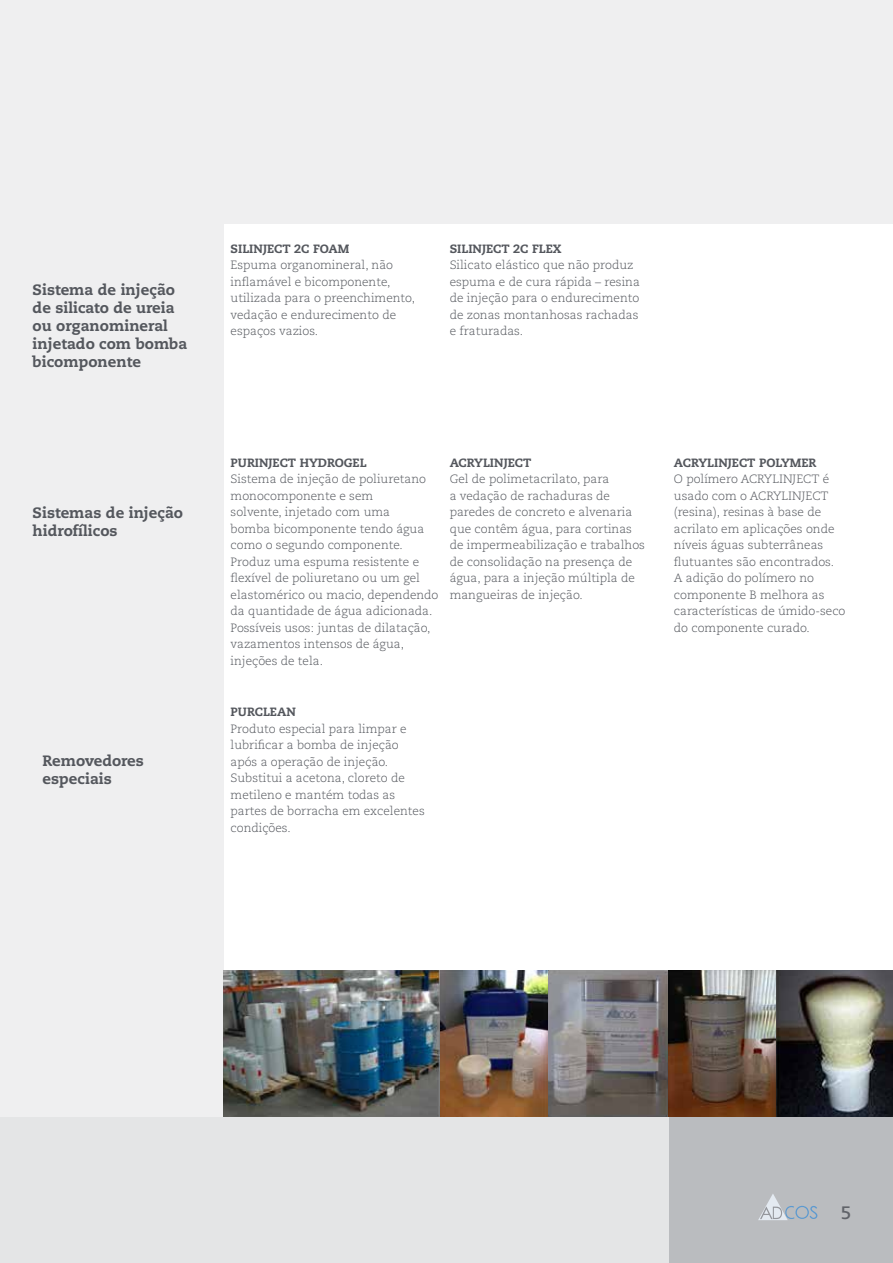
<style>
.page{position:relative;width:893px;height:1263px;background:#fff}
.page>*{position:absolute;margin:0;border:0;box-sizing:border-box;transform-origin:0 0}
.t1{font:700 18px "Caecilia LT Std";color:#606369}
.t2{font:800 15px/18px "Caecilia LT Std";color:#54575d}
.t3{font:300 12px/16.5px "Caecilia LT Std";color:#54575d}
.t4{font:800 12px "Caecilia LT Std";color:#54575d}
</style>
<div class="page">
<div style="left:0;top:0;width:893px;height:223px;background:#efeff0"></div>
<div style="left:0;top:1116px;width:893px;height:147px;background:#e4e5e6"></div>
<div style="left:670px;top:1116px;width:223px;height:147px;background:#babcbf"></div>
<div style="left:0;top:223px;width:223px;height:447px;background:#efeff0"></div>
<div style="left:0;top:670px;width:223px;height:223px;background:#efeff0"></div>
<div style="left:0;top:893px;width:223px;height:223px;background:#efeff0"></div>
<img style="left:223px;top:970px;width:670px;height:146px">
<svg style="left:758px;top:1194px;width:59px;height:26px"></svg>
<p class="t2" style="left:33px;top:281px;width:156px">Sistema de injeção de silicato de ureia ou organomineral injetado com bomba bicomponente</p>
<p class="t2" style="left:33px;top:504px;width:152px">Sistemas de injeção hidrofílicos</p>
<p class="t2" style="left:43px;top:752px;width:103px">Removedores especiais</p>
<p class="t4" style="left:231px;top:241px;width:120px">SILINJECT 2C FOAM</p>
<p class="t3" style="left:231px;top:257px;width:186px">Espuma organomineral, não inflamável e bicomponente, utilizada para o preenchimento, vedação e endurecimento de espaços vazios.</p>
<p class="t4" style="left:450px;top:241px;width:113px">SILINJECT 2C FLEX</p>
<p class="t3" style="left:450px;top:257px;width:192px">Silicato elástico que não produz espuma e de cura rápida – resina de injeção para o endurecimento de zonas montanhosas rachadas e fraturadas.</p>
<p class="t4" style="left:231px;top:455px;width:137px">PURINJECT HYDROGEL</p>
<p class="t3" style="left:231px;top:471px;width:209px">Sistema de injeção de poliuretano monocomponente e sem<br>solvente, injetado com uma<br>bomba bicomponente tendo água como o segundo componente.<br>Produz uma espuma resistente e flexível de poliuretano ou um gel elastomérico ou macio, dependendo da quantidade de água adicionada.<br>Possíveis usos: juntas de dilatação, vazamentos intensos de água, injeções de tela.</p>
<p class="t4" style="left:450px;top:455px;width:83px">ACRYLINJECT</p>
<p class="t3" style="left:450px;top:471px;width:197px">Gel de polimetacrilato, para<br>a vedação de rachaduras de paredes de concreto e alvenaria que contêm água, para cortinas de impermeabilização e trabalhos de consolidação na presença de água, para a injeção múltipla de mangueiras de injeção.</p>
<p class="t4" style="left:231px;top:704px;width:67px">PURCLEAN</p>
<p class="t3" style="left:231px;top:721px;width:196px">Produto especial para limpar e lubrificar a bomba de injeção após a operação de injeção.<br>Substitui a acetona, cloreto de metileno e mantém todas as partes de borracha em excelentes condições.</p>
<p class="t4" style="left:674px;top:455px;width:144px">ACRYLINJECT POLYMER</p>
<p class="t3" style="left:674px;top:471px;width:173px">O polímero ACRYLINJECT é usado com o ACRYLINJECT (resina), resinas à base de acrilato em aplicações onde níveis águas subterrâneas flutuantes são encontrados.<br>A adição do polímero no componente B melhora as características de úmido-seco do componente curado.</p>
<h1 class="t1" style="left:841px;top:1202px;width:12px">5</h1>
</div>
